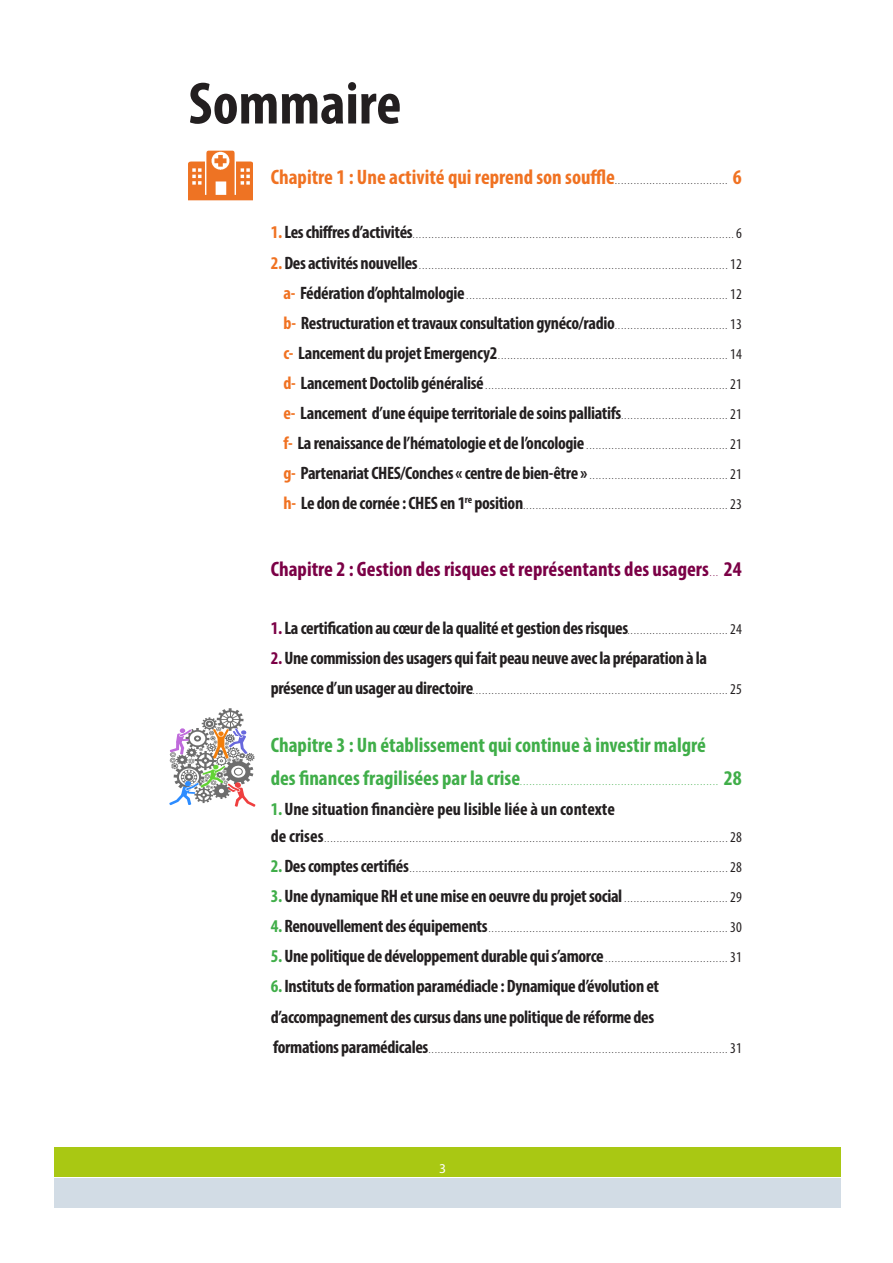
<style>
.page{position:relative;width:893px;height:1263px;background:#fff}
.page>*{position:absolute;margin:0;border:0;box-sizing:border-box;transform-origin:0 0}
.t1{font:700 condensed 60px "Myriad Pro";color:#231f20}
.t2{font:700 condensed 21px "Myriad Pro";color:#40ae49}
.t3{font:700 condensed 21px "Myriad Pro";color:#7b0046}
.t4{font:700 condensed 21px "Myriad Pro";color:#f07222}
.t5{font:700 condensed 18px "Myriad Pro";letter-spacing:-.02em;color:#231f20}
.t6{font:700 condensed 18px "Myriad Pro";color:#231f20}
.t7{font:13.5px "Myriad Pro";color:#fff}
.t8{font:condensed 9px "Myriad Pro";color:#231f20}
.t9{font:condensed 9px "Myriad Pro";color:#40ae49}
.t10{font:condensed 9px "Myriad Pro";color:#7b0046}
.s1{font-weight:700;font-size:18px;color:#f07222}
.s2{font-weight:700;font-size:18px}
.s3{font-size:15px}
.s4{color:#f07222}
.s5{font-weight:400;font-size:9px}
.s6{font-weight:400;font-size:15px}
.s7{color:#7b0046}
.s8{color:#40ae49}
.s9{font-weight:700;font-size:18px;color:#40ae49}
</style>
<div class="page">
<div style="left:54px;top:1147px;width:786px;height:30px;background:#a9c813"></div>
<div style="left:54px;top:1178px;width:786px;height:30px;background:#d2dce5"></div>
<img style="left:189px;top:150px;width:64px;height:51px">
<svg style="left:169px;top:708px;width:86px;height:99px"></svg>
<p class="t1" style="left:189px;top:66px;width:214px">Sommaire</p>
<p class="t4" style="left:271px;top:164px;width:346px">Chapitre 1 : Une activité qui reprend son souffle</p>
<p class="t4" style="left:733px;top:164px;width:10px">6</p>
<p class="t8" style="left:615px;top:176px;width:114px">. . . . . . . . . . . . . . . . . . . . . . . . . . . . . . . . . . . .</p>
<p class="t8" style="left:271px;top:230px;width:473px"><span class="s1">1.</span> <span class="s2">Les chiffres d’activités</span> . . . . . . . . . . . . . . . . . . . . . . . . . . . . . . . . . . . . . . . . . . . . . . . . . . . . . . . . . . . . . . . . . . . . . . . . . . . . . . . . . . . . . . . . . . . . . . . . . . . . . . <span class="s3">6</span></p>
<p class="t8" style="left:271px;top:260px;width:473px"><span class="s1">2.</span> <span class="s2">Des activités nouvelles</span> . . . . . . . . . . . . . . . . . . . . . . . . . . . . . . . . . . . . . . . . . . . . . . . . . . . . . . . . . . . . . . . . . . . . . . . . . . . . . . . . . . . . . . . . . . . . . . . . . . <span class="s3">12</span></p>
<p class="t8" style="left:283px;top:290px;width:460px"><span class="s1">a-</span> <span class="s2">Fédération d’ophtalmologie</span> . . . . . . . . . . . . . . . . . . . . . . . . . . . . . . . . . . . . . . . . . . . . . . . . . . . . . . . . . . . . . . . . . . . . . . . . . . . . . . . . . . . <span class="s3">12</span></p>
<p class="t5" style="left:283px;top:311px;width:460px"><span class="s4">b-</span> Restructuration et travaux consultation gynéco/radio <span class="s5">. . . . . . . . . . . . . . . . . . . . . . . . . . . . . . . . . . . .</span> <span class="s6">13</span></p>
<p class="t8" style="left:283px;top:350px;width:460px"><span class="s1">c-</span> <span class="s2">Lancement du projet Emergency2</span> . . . . . . . . . . . . . . . . . . . . . . . . . . . . . . . . . . . . . . . . . . . . . . . . . . . . . . . . . . . . . . . . . . . . . . . . . <span class="s3">14</span></p>
<p class="t8" style="left:283px;top:381px;width:460px"><span class="s1">d-</span> <span class="s2">Lancement Doctolib généralisé</span> . . . . . . . . . . . . . . . . . . . . . . . . . . . . . . . . . . . . . . . . . . . . . . . . . . . . . . . . . . . . . . . . . . . . . . . . . . . . . <span class="s3">21</span></p>
<p class="t5" style="left:283px;top:402px;width:460px"><span class="s4">e-</span> Lancement d’une équipe territoriale de soins palliatifs <span class="s5">. . . . . . . . . . . . . . . . . . . . . . . . . . . . . . . . . .</span> <span class="s6">21</span></p>
<p class="t8" style="left:283px;top:441px;width:460px"><span class="s1">f-</span> <span class="s2">La renaissance de l’hématologie et de l’oncologie</span> . . . . . . . . . . . . . . . . . . . . . . . . . . . . . . . . . . . . . . . . . . . . . <span class="s3">21</span></p>
<p class="t8" style="left:283px;top:471px;width:460px"><span class="s1">g-</span> <span class="s2">Partenariat CHES/Conches « centre de bien-être »</span> . . . . . . . . . . . . . . . . . . . . . . . . . . . . . . . . . . . . . . . . . . . . <span class="s3">21</span></p>
<p class="t8" style="left:283px;top:501px;width:460px"><span class="s1">h-</span> <span class="s2">Le don de cornée : CHES en 1</span><sup>re</sup> <span class="s2">position</span> . . . . . . . . . . . . . . . . . . . . . . . . . . . . . . . . . . . . . . . . . . . . . . . . . . . . . . . . . . . . . . . . . <span class="s3">23</span></p>
<p class="t3" style="left:271px;top:556px;width:440px">Chapitre 2 : Gestion des risques et représentants des usagers</p>
<p class="t3" style="left:724px;top:556px;width:19px">24</p>
<p class="t10" style="left:710px;top:567px;width:10px">. . .</p>
<p class="t5" style="left:271px;top:617px;width:473px"><span class="s7">1.</span> La certification au cœur de la qualité et gestion des risques<span class="s5">. . . . . . . . . . . . . . . . . . . . . . . . . . . . . . . .</span> <span class="s6">24</span></p>
<p class="t5" style="left:271px;top:647px;width:438px"><span class="s7">2.</span> Une commission des usagers qui fait peau neuve avec la préparation à la</p>
<p class="t8" style="left:271px;top:686px;width:473px"><span class="s2">présence d’un usager au directoire</span> . . . . . . . . . . . . . . . . . . . . . . . . . . . . . . . . . . . . . . . . . . . . . . . . . . . . . . . . . . . . . . . . . . . . . . . . . . . . . . . . . <span class="s3">25</span></p>
<p class="t2" style="left:271px;top:731px;width:437px">Chapitre 3 : Un établissement qui continue à investir malgré</p>
<p class="t2" style="left:271px;top:765px;width:251px">des finances fragilisées par la crise</p>
<p class="t2" style="left:724px;top:765px;width:19px">28</p>
<p class="t9" style="left:520px;top:777px;width:199px">. . . . . . . . . . . . . . . . . . . . . . . . . . . . . . . . . . . . . . . . . . . . . . . . . . . . . . . . . . . . . . .</p>
<p class="t6" style="left:271px;top:798px;width:346px"><span class="s8">1.</span>Une situation financière peu lisible liée à un contexte</p>
<p class="t8" style="left:271px;top:833px;width:473px"><span class="s2">de crises</span> . . . . . . . . . . . . . . . . . . . . . . . . . . . . . . . . . . . . . . . . . . . . . . . . . . . . . . . . . . . . . . . . . . . . . . . . . . . . . . . . . . . . . . . . . . . . . . . . . . . . . . . . . . . . . . . . . . . . . . . . . . . . . . . . <span class="s3">28</span></p>
<p class="t8" style="left:271px;top:863px;width:473px"><span class="s9">2.</span> <span class="s2">Des comptes certifiés</span> . . . . . . . . . . . . . . . . . . . . . . . . . . . . . . . . . . . . . . . . . . . . . . . . . . . . . . . . . . . . . . . . . . . . . . . . . . . . . . . . . . . . . . . . . . . . . . . . . . . . . <span class="s3">28</span></p>
<p class="t5" style="left:271px;top:885px;width:473px"><span class="s8">3.</span>Une dynamique RH et une mise en oeuvre du projet social <span class="s5">. . . . . . . . . . . . . . . . . . . . . . . . . . . . . . . . .</span> <span class="s6">29</span></p>
<p class="t8" style="left:271px;top:924px;width:473px"><span class="s9">4.</span> <span class="s2">Renouvellement des équipements</span> . . . . . . . . . . . . . . . . . . . . . . . . . . . . . . . . . . . . . . . . . . . . . . . . . . . . . . . . . . . . . . . . . . . . . . . . . . . . <span class="s3">30</span></p>
<p class="t5" style="left:271px;top:945px;width:473px"><span class="s8">5.</span>Une politique de développement durable qui s’amorce <span class="s5">. . . . . . . . . . . . . . . . . . . . . . . . . . . . . . . . . . . . . . .</span> <span class="s6">31</span></p>
<p class="t5" style="left:271px;top:975px;width:390px"><span class="s8">6.</span>Instituts de formation paramédiacle : Dynamique d’évolution et</p>
<p class="t5" style="left:271px;top:1005px;width:385px">d’accompagnement des cursus dans une politique de réforme des</p>
<p class="t8" style="left:273px;top:1044px;width:470px"><span class="s2">formations paramédicales</span> . . . . . . . . . . . . . . . . . . . . . . . . . . . . . . . . . . . . . . . . . . . . . . . . . . . . . . . . . . . . . . . . . . . . . . . . . . . . . . . . . . . . . . . . . . . . . . . <span class="s3">31</span></p>
<h3 class="t7" style="left:439px;top:1160px;width:8px">3</h3>
</div>
